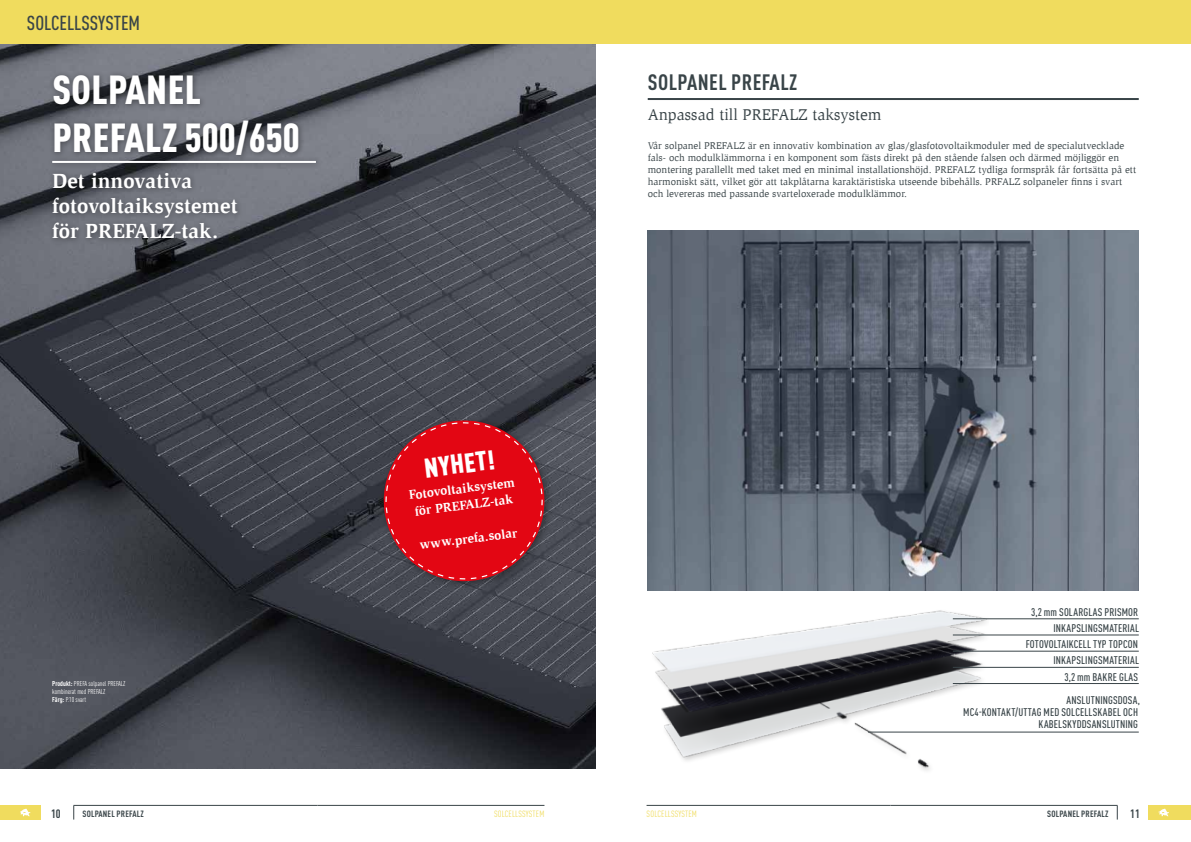
<style>
.page{position:relative;width:1191px;height:842px;background:#fff}
.page>*{position:absolute;margin:0;border:0;box-sizing:border-box;transform-origin:0 0}
.t1{font:900 condensed 40px/48px "DIN Pro";letter-spacing:.01em;color:#fff}
.t2{font:900 condensed 27px "DIN Pro";color:#fff}
.t3{font:700 condensed 22px "DIN Pro";letter-spacing:.02em;color:#394448}
.t4{font:700 21px/25.2px "Slimbach Pro";color:#fff}
.t5{font:500 condensed 20px "DIN Pro";color:#394448}
.t6{font:16px "Slimbach Pro";color:#394448}
.t7{font:700 13px/16.8px "Slimbach Pro";color:#fff}
.t8{font:700 condensed 12px "DIN Pro";color:#394448}
.t9{font:500 condensed 11px/16.2px "DIN Pro";letter-spacing:.015em;color:#394448;text-align:right}
.t10{font:10px/12px "Slimbach Pro";color:#394448}
.t11{font:700 condensed 9px "DIN Pro";letter-spacing:.02em;color:#394448}
.t12{font:condensed 9px "DIN Pro";letter-spacing:.02em;color:#f0dc5e}
.t13{font:condensed 7px/8px "DIN Pro";color:#fff}
.s1{font-weight:700}
</style>
<div class="page">
<div style="left:0;top:805px;width:41px;height:15px;background:#f0dc5e"></div>
<svg style="left:20px;top:809px;width:10px;height:7px"></svg>
<div style="left:1148px;top:805px;width:43px;height:15px;background:#f0dc5e"></div>
<svg style="left:1158px;top:809px;width:11px;height:7px"></svg>
<hr style="left:646px;top:805px;width:244px;height:1px;background:#394448">
<hr style="left:890px;top:805px;width:227px;height:1px;background:#394448">
<svg style="left:1117px;top:806px;width:1px;height:13px"></svg>
<svg style="left:73px;top:806px;width:1px;height:13px"></svg>
<hr style="left:73px;top:805px;width:244px;height:1px;background:#394448">
<hr style="left:317px;top:805px;width:227px;height:1px;background:#394448">
<div style="left:0;top:0;width:1191px;height:44px;background:#f0dc5e"></div>
<img style="left:0;top:44px;width:595px;height:724px">
<div style="left:48px;top:71px;width:275px;height:174px;background:#000;opacity:.4"></div>
<hr style="left:52px;top:161px;width:264px;height:2px;background:#fff">
<div style="left:379px;top:416px;width:175px;height:175px;background:#000;opacity:.35"></div>
<svg style="left:379px;top:416px;width:170px;height:170px;background:#b31c27"></svg>
<hr style="left:647px;top:98px;width:491px;height:2px;background:#394448">
<img style="left:647px;top:230px;width:491px;height:360px">
<img style="left:648px;top:581px;width:345px;height:190px">
<hr style="left:952px;top:618px;width:186px;height:1px;background:#394448">
<hr style="left:952px;top:635px;width:186px;height:1px;background:#394448">
<hr style="left:952px;top:651px;width:186px;height:1px;background:#394448">
<hr style="left:952px;top:667px;width:186px;height:1px;background:#394448">
<hr style="left:952px;top:683px;width:186px;height:1px;background:#394448">
<hr style="left:868px;top:732px;width:270px;height:1px;background:#394448">
<h3 class="t5" style="left:27px;top:8px;width:115px">SOLCELLSSYSTEM</h3>
<h1 class="t1" style="left:52px;top:62px;width:249px">SOLPANEL<br>PREFALZ 500/650</h1>
<h3 class="t4" style="left:52px;top:168px;width:187px">Det innovativa fotovoltaiksystemet för PREFALZ-tak.</h3>
<p class="t13" style="left:52px;top:679px;width:75px"><span class="s1">PRODUKT:</span> PREFA solpanel PREFALZ kombinerat med PREFALZ<br><span class="s1">FÄRG:</span> P.10 svart</p>
<h2 class="t2" style="left:422px;top:447px;width:72px;rotate:-7deg">NYHET!</h2>
<h3 class="t7" style="left:408px;top:486px;width:108px;rotate:-7deg">Fotovoltaiksystem för PREFALZ-tak</h3>
<h3 class="t7" style="left:419px;top:536px;width:100px;rotate:-7deg">www.prefa.solar</h3>
<h3 class="t3" style="left:648px;top:65px;width:151px">SOLPANEL PREFALZ</h3>
<h3 class="t6" style="left:647px;top:105px;width:235px">Anpassad till PREFALZ taksystem</h3>
<p class="t10" style="left:647px;top:140px;width:490px">Vår solpanel PREFALZ är en innovativ kombination av glas/glasfotovoltaikmoduler med de specialutvecklade fals- och modulklämmorna i en komponent som fästs direkt på den stående falsen och därmed möjliggör en montering parallellt med taket med en minimal installationshöjd. PREFALZ tydliga formspråk får fortsätta på ett harmoniskt sätt, vilket gör att takplåtarna karaktäristiska utseende bibehålls. PRFALZ solpaneler finns i svart och levereras med passande svarteloxerade modulklämmor.</p>
<p class="t9" style="left:1025px;top:603px;width:115px">3,2 mm SOLARGLAS PRISMOR<br>INKAPSLINGSMATERIAL<br>FOTOVOLTAIKCELL TYP TOPCON<br>INKAPSLINGSMATERIAL<br>3,2 mm BAKRE GLAS</p>
<p class="t9" style="left:963px;top:693px;width:178px;line-height:12px">ANSLUTNINGSDOSA,<br>MC4-KONTAKT/UTTAG MED SOLCELLSKABEL OCH<br>KABELSKYDDSANSLUTNING</p>
<p class="t8" style="left:51px;top:804px;width:11px">10</p>
<p class="t11" style="left:83px;top:807px;width:10px">SOLPANEL</p>
<p class="t11" style="left:117px;top:807px;width:29px">PREFALZ</p>
<p class="t12" style="left:494px;top:807px;width:19px">Solcellss</p>
<p class="t12" style="left:526px;top:807px;width:20px">ystem</p>
<p class="t12" style="left:646px;top:807px;width:19px">Solcellss</p>
<p class="t12" style="left:678px;top:807px;width:20px">ystem</p>
<p class="t11" style="left:1047px;top:807px;width:10px">SOLPANEL</p>
<p class="t11" style="left:1081px;top:807px;width:29px">PREFALZ</p>
<p class="t8" style="left:1130px;top:804px;width:11px">11</p>
</div>
